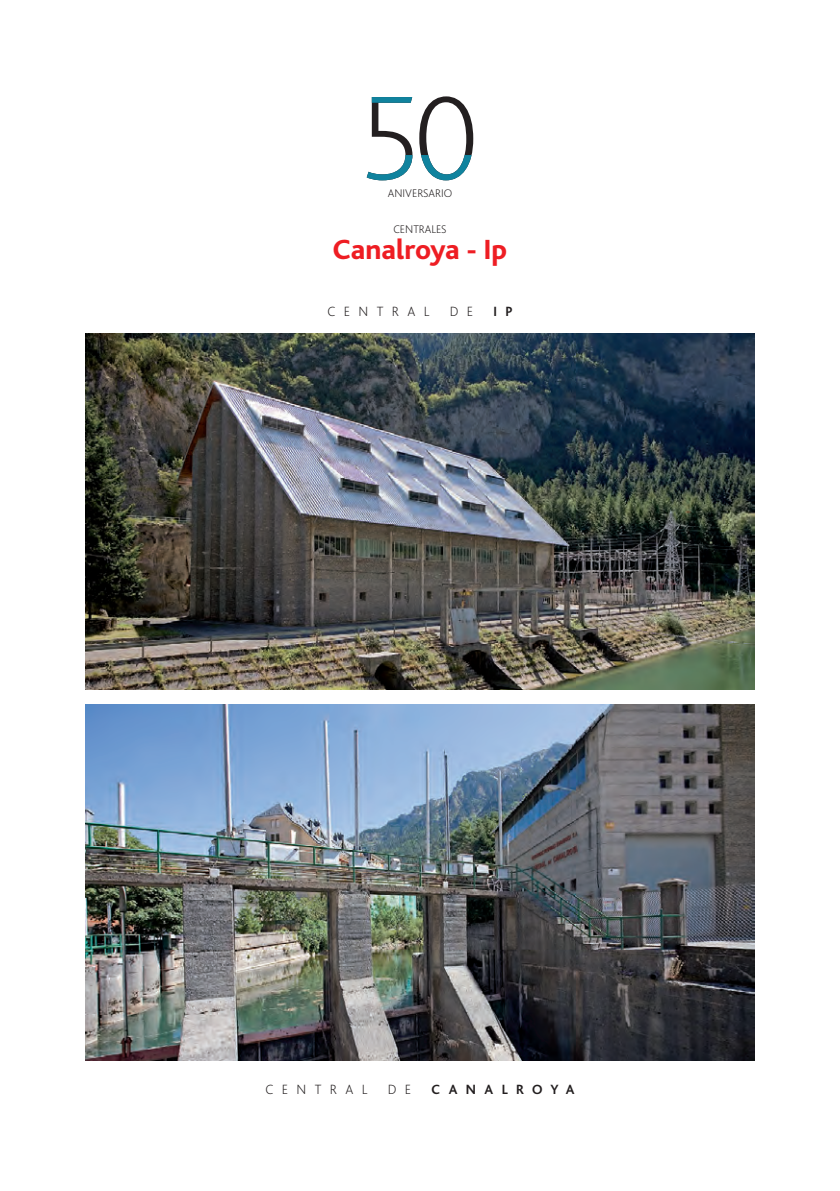
<style>
.page{position:relative;width:840px;height:1191px;background:#fff}
.page>*{position:absolute;margin:0;border:0;box-sizing:border-box;transform-origin:0 0}
.t1{font:800 29px "Bliss";color:#ee1d23}
.t2{font:200 14px "Bliss";letter-spacing:.6em;color:#231f20}
.t3{font:700 14px "Bliss";letter-spacing:.6em;color:#231f20}
.t4{font:200 11.6px "Bliss";color:#231f20}
</style>
<div class="page">
<img style="left:86px;top:333px;width:667px;height:356px">
<img style="left:86px;top:704px;width:667px;height:356px">
<svg style="left:419px;top:96px;width:54px;height:84px"></svg>
<svg style="left:366px;top:97px;width:46px;height:83px"></svg>
<p class="t4" style="left:387px;top:187px;width:66px">ANIVERSARIO</p>
<p class="t4" style="left:393px;top:223px;width:55px">CENTRALES</p>
<p class="t1" style="left:332px;top:235px;width:176px">Canalroya - Ip</p>
<p class="t2" style="left:327px;top:304px;width:103px">CENTRAL</p>
<p class="t2" style="left:449px;top:304px;width:25px">D E</p>
<p class="t3" style="left:493px;top:304px;width:20px">I P</p>
<p class="t2" style="left:265px;top:1082px;width:103px">CENTRAL</p>
<p class="t2" style="left:387px;top:1082px;width:25px">D E</p>
<p class="t3" style="left:431px;top:1082px;width:144px">CANALROYA</p>
</div>
